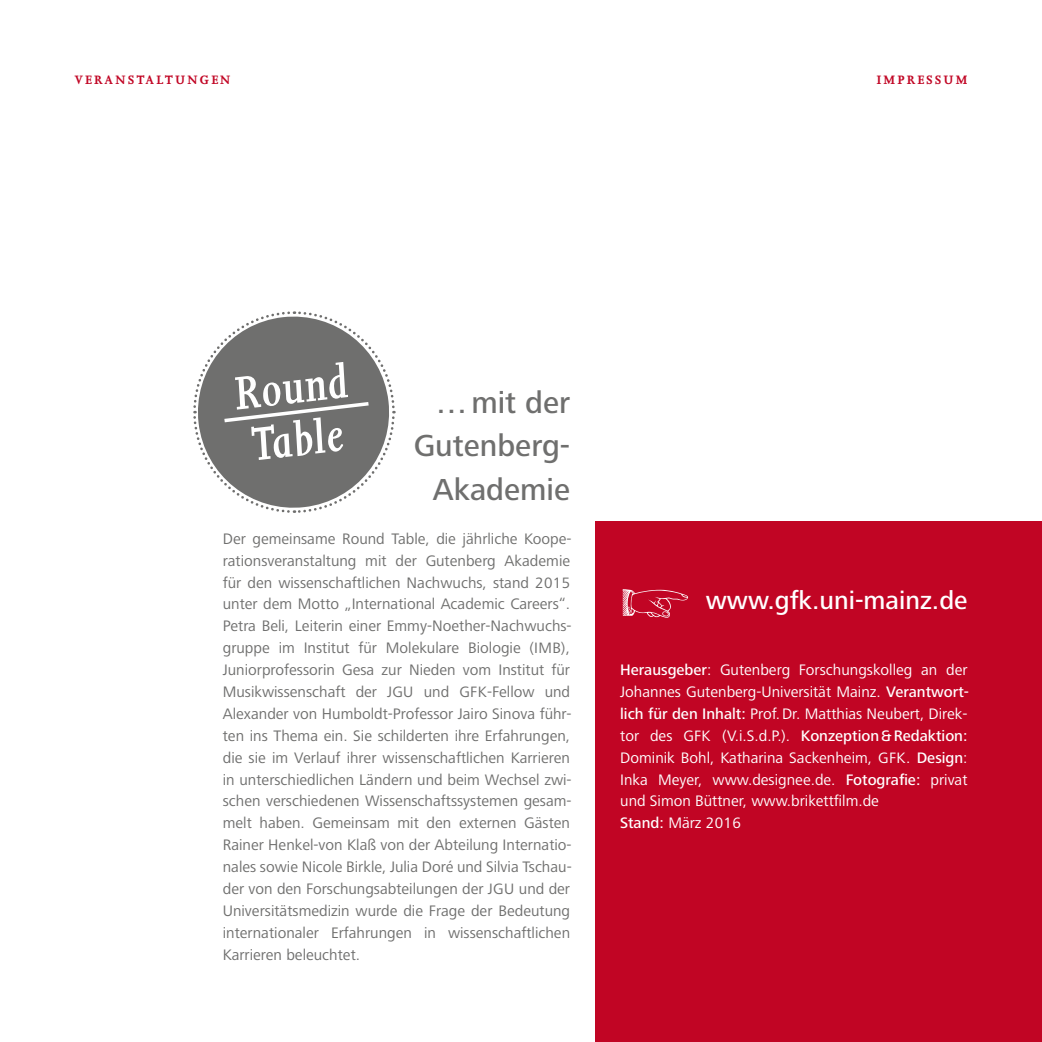
<style>
.page{position:relative;width:1042px;height:1042px;background:#fff}
.page>*{position:absolute;margin:0;border:0;box-sizing:border-box;transform-origin:0 0}
.t1{font:italic 600 53.73px/52.5px "Joanna";color:#fff}
.t2{font:500 31.5px/43.8px "Frutiger Next LT";color:#6f6f6e;text-align:right}
.t3{font:500 26.25px "Frutiger Next LT";color:#fff}
.t4{font:15.75px/21.9px "Frutiger Next LT";color:#6f6f6e;text-align:justify}
.t5{font:15.75px/21.9px "Frutiger Next LT";color:#fff}
.t6{font:700 14px "Joanna";letter-spacing:.15em;color:#c10524}
.s1{font-size:15.58px}
.s2{font-weight:500}
</style>
<div class="page">
<div style="left:595px;top:521px;width:447px;height:521px;background:#c10524"></div>
<svg style="left:193px;top:311px;width:203px;height:202px"></svg>
<svg style="left:623px;top:589px;width:65px;height:29px"></svg>
<p class="t6" style="left:74px;top:73px;width:157px">VERANSTALTUNGEN</p>
<p class="t6" style="left:876px;top:73px;width:93px">IMPRESSUM</p>
<h1 class="t1" style="left:230px;top:369px;width:116px;rotate:-7deg">Round<br>Table</h1>
<h2 class="t2" style="left:414px;top:380px;width:158px">…mit der<br>Gutenberg-<br>Akademie</h2>
<p class="t4" style="left:223px;top:528px;width:350px">Der gemeinsame Round Table, die jährliche Koope&shy;rationsveranstaltung mit der Gutenberg Akademie für den wissenschaftlichen Nachwuchs, stand <span class="s1">2015 </span>unter dem Motto „International Academic Careers“.<br>Petra Beli, Leiterin einer Emmy-Noether-Nachwuchs&shy;gruppe im Institut für Molekulare Biologie <span class="s1">(IMB)</span>, Juniorprofessorin Gesa zur Nieden vom Institut für Musikwissenschaft der <span class="s1">JGU</span> und <span class="s1">GFK</span>-Fellow und Alexander von Humboldt-Professor Jairo Sinova führ&shy;ten ins Thema ein. Sie schilderten ihre Erfahrungen, die sie im Verlauf ihrer wissenschaftlichen Karrieren in unterschiedlichen Ländern und beim Wechsel zwi&shy;schen verschiedenen Wissenschaftssystemen gesam&shy;melt haben. Gemeinsam mit den externen Gästen Rainer Henkel-von Klaß von der Abteilung Internatio&shy;nales sowie Nicole Birkle, Julia Doré und Silvia Tschau&shy;der von den Forschungsabteilungen der <span class="s1">JGU</span> und der Universitätsmedizin wurde die Frage der Bedeutung internationaler Erfahrungen in wissenschaftlichen Karrieren beleuchtet.</p>
<h3 class="t3" style="left:706px;top:586px;width:263px">www.gfk.uni-mainz.de</h3>
<p class="t5" style="left:620px;top:659px;width:350px"><span class="s2">Herausgeber</span>: Gutenberg Forschungskolleg an der Johannes Gutenberg-Universität Mainz. <span class="s2">Verantwort&shy;lich für den Inhalt:</span> Prof.Dr. Matthias Neubert, Direk&shy;tor des <span class="s1">GFK</span> (V.i.S.d.P.). <span class="s2">Konzeption&amp;Redaktion:<br></span>Dominik Bohl, Katharina Sackenheim, <span class="s1">GFK</span>. <span class="s2">Design</span>:<br>Inka Meyer, www.designee.de. <span class="s2">Fotografie:</span> privat und Simon Büttner, www.brikettfilm.de<br><span class="s2">Stand:</span> März <span class="s1">2016</span></p>
</div>
